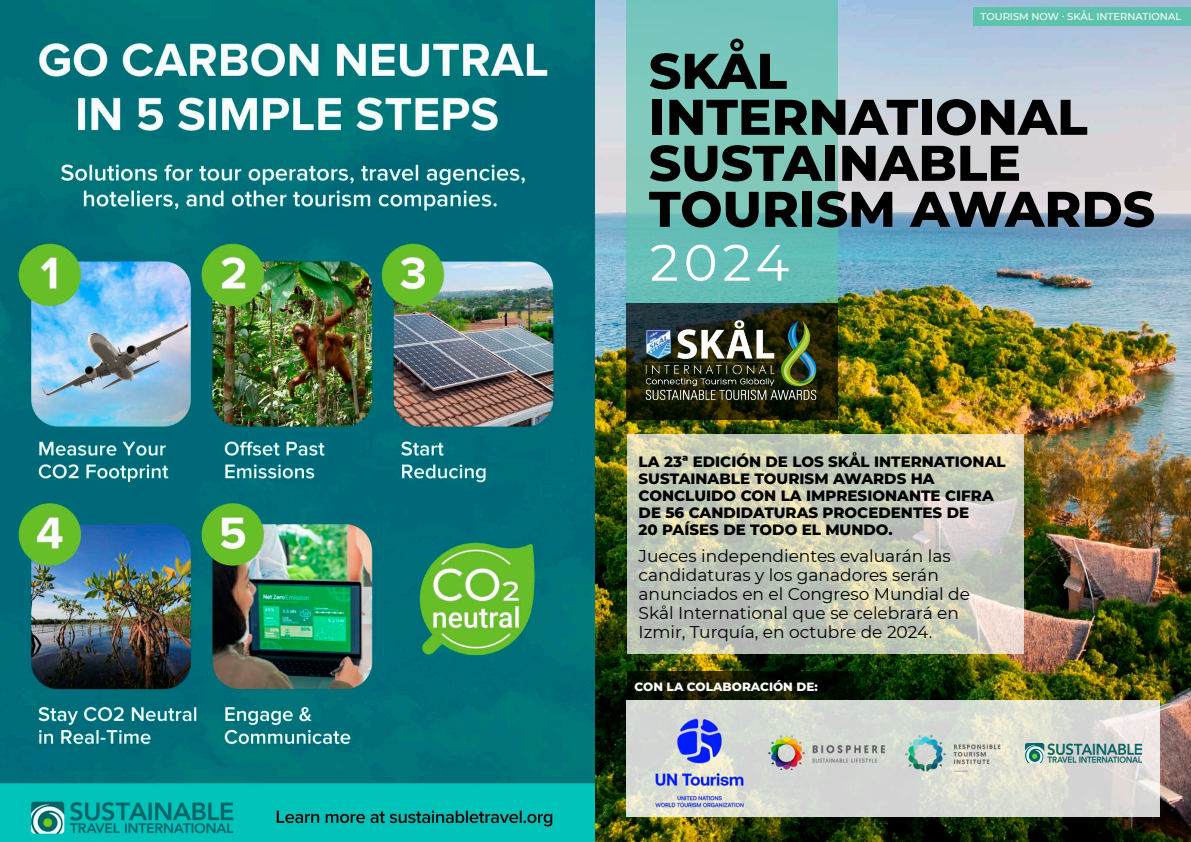
<style>
.page{position:relative;width:1191px;height:842px;background:#fff}
.page>*{position:absolute;margin:0;border:0;box-sizing:border-box;transform-origin:0 0}
._25_Light_Tr_250_Left{font:51px "Montserrat";color:#fff}
._71_Bold_Left{font:800 50px/46px "Montserrat";color:#000}
._40_Bold_Left{font:17px/19px "Montserrat";color:#000}
.TITLE_2{font:800 15px/17px "Montserrat";color:#000}
.TITLE_2-2{font:800 12px "Montserrat";color:#fff}
.t1{font:500 10px "Montserrat";color:#fff}
.t2{font:10px "Montserrat";color:#000}
</style>
<div class="page">
<img style="left:0;top:0;width:1191px;height:842px">
<svg style="left:627px;top:0;width:211px;height:303px;background:#75c4ba"></svg>
<div style="left:972px;top:7px;width:219px;height:19px;background:#5dc3ad"></div>
<svg style="left:626px;top:435px;width:397px;height:219px;background:#c8cbb8"></svg>
<svg style="left:627px;top:700px;width:533px;height:116px;background:#d9dbd4"></svg>
<img style="left:634px;top:711px;width:130px;height:100px">
<svg style="left:627px;top:671px;width:226px;height:29px;background:#0d1300"></svg>
<img style="left:627px;top:303px;width:208px;height:117px">
<img style="left:768px;top:736px;width:116px;height:34px">
<img style="left:894px;top:729px;width:116px;height:48px">
<img style="left:1025px;top:743px;width:116px;height:19px">
<p class="t1" style="left:980px;top:9px;width:202px">TOURISM NOW · SKÅL INTERNATIONAL</p>
<p class="_71_Bold_Left" style="left:649px;top:45px;width:440px">SKÅL<br>INTERNATIONAL</p>
<p class="_71_Bold_Left" style="left:649px;top:137px;width:507px">SUSTAINABLE<br>TOURISM AWARDS</p>
<p class="_25_Light_Tr_250_Left" style="left:650px;top:227px;width:141px">2024</p>
<p class="TITLE_2" style="left:638px;top:452px;width:368px">LA 23ª EDICIÓN DE LOS SKÅL INTERNATIONAL SUSTAINABLE TOURISM AWARDS HA CONCLUIDO CON LA IMPRESIONANTE CIFRA DE 56 CANDIDATURAS PROCEDENTES DE<br>20 PAÍSES DE TODO EL MUNDO.</p>
<p class="_40_Bold_Left" style="left:638px;top:546px;width:333px">Jueces independientes evaluarán las candidaturas y los ganadores serán anunciados en el Congreso Mundial de Skål International que se celebrará en Izmir, Turquía, en octubre de 2024.</p>
<p class="TITLE_2-2" style="left:634px;top:678px;width:185px">CON LA COLABORACIÓN DE:</p>
<p class="t2" style="left:1171px;top:820px;width:11px">31</p>
</div>
